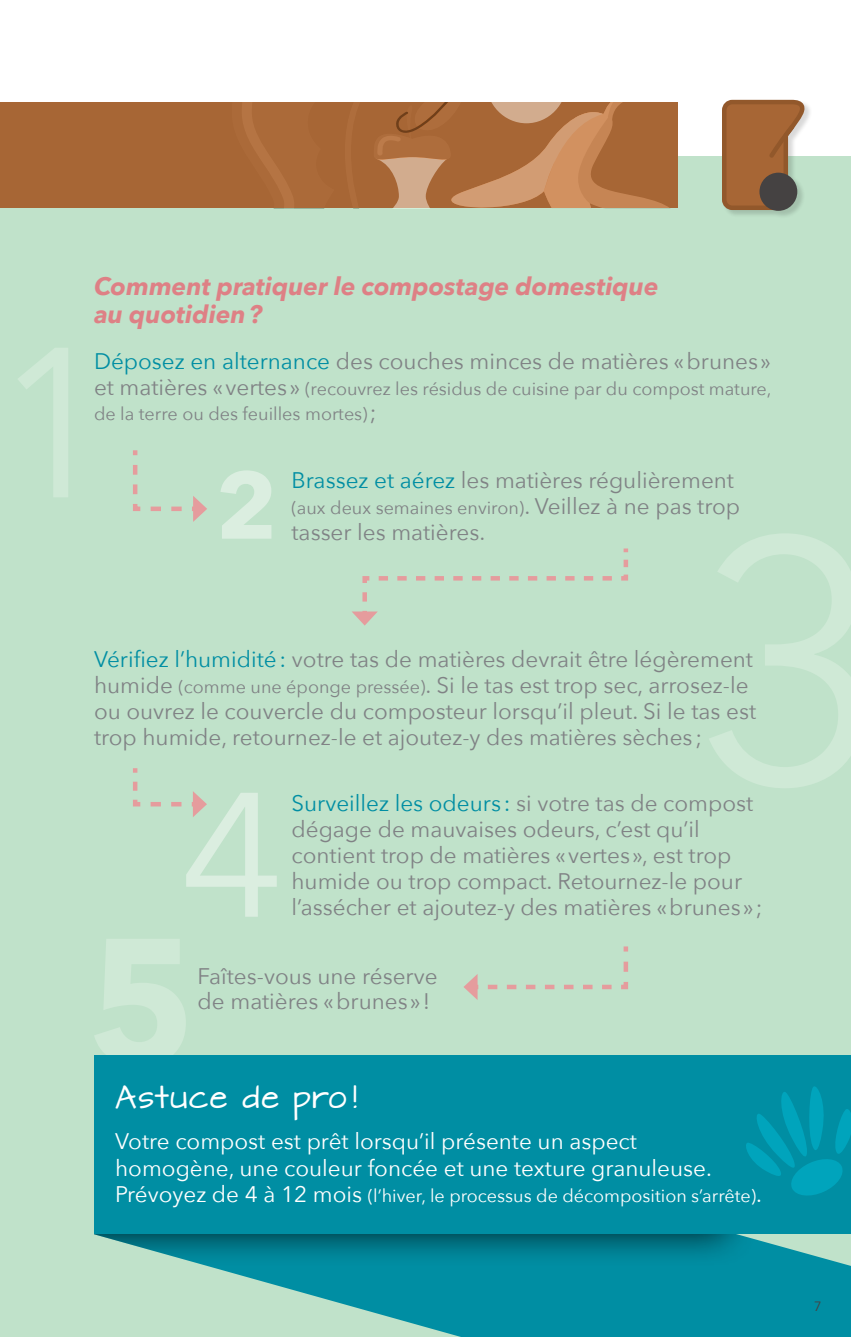
<style>
.page{position:relative;width:851px;height:1337px;background:#fff}
.page>*{position:absolute;margin:0;border:0;box-sizing:border-box;transform-origin:0 0}
.t1{font:27px "Architects Daughter";letter-spacing:.06em;color:#fff}
.t2{font:italic 700 24.75px/28.1px "Avenir Next";color:#de8085}
.t3{font:22.5px/25.9px "Avenir Next";color:#808285}
.t4{font:22.5px/27px "Avenir Next";color:#fff}
.t5{font:18px/25.9px "Avenir Next";color:#808285}
.t6{font:18px "Avenir Next";color:#fff}
.t7{font:13.5px "Avenir Next";color:#454242}
.s1{color:#008ea3}
.s2{font-size:22.5px}
.s3{font-size:18px}
</style>
<div class="page">
<div style="left:0;top:157px;width:850px;height:1179px;background:#c0e2ca"></div>
<svg style="left:215px;top:1240px;width:635px;height:96px;fill:#008ea3"></svg>
<div style="left:94px;top:1166px;width:663px;height:102px;background:#000;opacity:.75"></div>
<svg style="left:95px;top:939px;width:91px;height:116px"></svg>
<div style="left:94px;top:1055px;width:756px;height:179px;background:#008ea3"></div>
<svg style="left:746px;top:1086px;width:104px;height:110px"></svg>
<div style="left:0;top:102px;width:677px;height:106px;background:#a76635"></div>
<svg style="left:242px;top:102px;width:427px;height:106px"></svg>
<div style="left:722px;top:100px;width:89px;height:119px;background:#000;opacity:.15"></div>
<svg style="left:719px;top:99px;width:88px;height:113px"></svg>
<svg style="left:352px;top:548px;width:276px;height:77px"></svg>
<svg style="left:133px;top:450px;width:74px;height:72px"></svg>
<svg style="left:464px;top:946px;width:164px;height:54px"></svg>
<svg style="left:220px;top:470px;width:51px;height:68px"></svg>
<svg style="left:18px;top:348px;width:50px;height:149px"></svg>
<svg style="left:709px;top:534px;width:141px;height:254px"></svg>
<svg style="left:133px;top:768px;width:144px;height:148px"></svg>
<p class="t2" style="left:94px;top:271px;width:566px">Comment pratiquer le compostage domestique au quotidien?</p>
<p class="t3" style="left:94px;top:347px;width:678px"><span class="s1">Déposez en alternance</span> des couches minces de matières «brunes»</p>
<p class="t5" style="left:94px;top:374px;width:679px"><span class="s2">et matières «vertes»</span> (recouvrez les résidus de cuisine par du compost mature, de la terre ou des feuilles mortes)<span class="s2">;</span></p>
<p class="t3" style="left:291px;top:466px;width:444px"><span class="s1">Brassez et aérez</span> les matières régulièrement</p>
<p class="t5" style="left:291px;top:494px;width:450px">(aux deux semaines environ)<span class="s2">. Veillez à ne pas trop</span></p>
<p class="t3" style="left:291px;top:518px;width:195px">tasser les matières.</p>
<p class="t3" style="left:94px;top:645px;width:663px"><span class="s1">Vérifiez l’humidité:</span> votre tas de matières devrait être légèrement humide <span class="s3">(comme une éponge pressée)</span>. Si le tas est trop sec, arrosez-le ou ouvrez le couvercle du composteur lorsqu’il pleut. Si le tas est trop humide, retournez-le et ajoutez-y des matières sèches ;</p>
<p class="t3" style="left:291px;top:789px;width:472px"><span class="s1">Surveillez les odeurs :</span> si votre tas de compost dégage de mauvaises odeurs, c’est qu’il contient trop de matières «vertes», est trop humide ou trop compact. Retournez-le pour l’assécher et ajoutez-y des matières «brunes»;</p>
<p class="t3" style="left:198px;top:961px;width:241px">Faîtes-vous une réserve de matières «brunes»!</p>
<p class="t1" style="left:115px;top:1078px;width:243px">Astuce de pro !</p>
<p class="t4" style="left:115px;top:1126px;width:598px">Votre compost est prêt lorsqu’il présente un aspect homogène, une couleur foncée et une texture granuleuse.</p>
<p class="t6" style="left:115px;top:1180px;width:648px"><span class="s2">Prévoyez de 4 à 12 mois</span> (l’hiver, le processus de décomposition s’arrête)<span class="s2">.</span></p>
<p class="t7" style="left:814px;top:1294px;width:9px">7</p>
</div>
